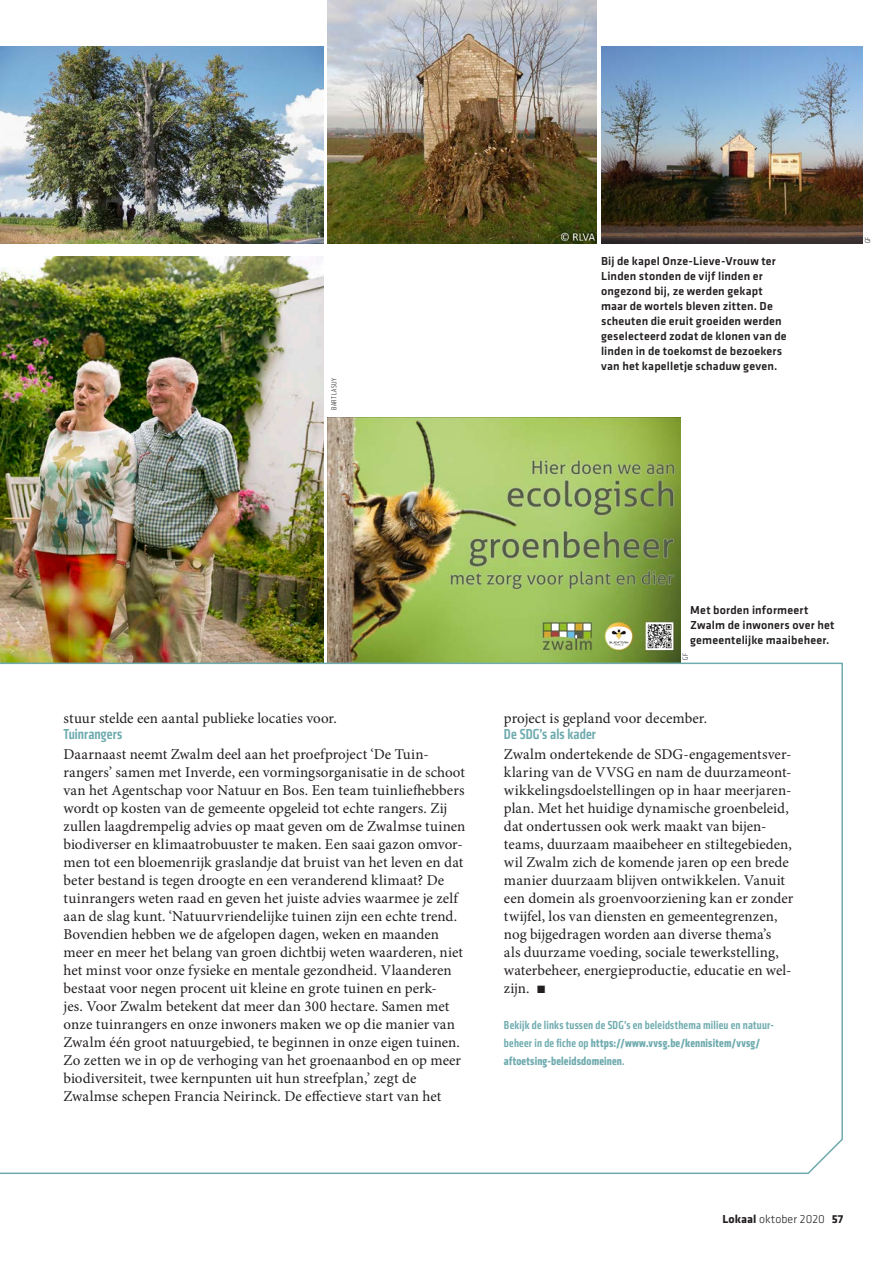
<style>
.page{position:relative;width:893px;height:1263px;background:#fff}
.page>*{position:absolute;margin:0;border:0;box-sizing:border-box;transform-origin:0 0}
._2018_Body_minion_10{font:15px/18px "Minion Pro";color:#231f20}
._2018_Actueel_Titel{font:500 15px "Klavika Condensed";letter-spacing:.005em;color:#6fabaf}
._2017_Fotobijschrift{font:500 12px/15px "Klavika";letter-spacing:.015em;color:#231f20}
._2020_Fiche_na_tekst{font:500 12px/18px "Klavika Condensed";letter-spacing:.015em;color:#6fabaf}
.t1{font:300 12px "Klavika";letter-spacing:.005em;color:#231f20}
._2020_Fotograaf_naas{font:300 7.5px "Klavika Condensed";letter-spacing:.04em;color:#231f20}
.s1{font-family:"Klavika";font-weight:700}
.s2{font-weight:700}
</style>
<div class="page">
<img style="left:328px;top:418px;width:352px;height:244px">
<img style="left:328px;top:0;width:269px;height:243px">
<img style="left:601px;top:46px;width:261px;height:197px">
<img style="left:0;top:257px;width:323px;height:405px">
<img style="left:1px;top:46px;width:322px;height:197px">
<svg style="left:0;top:662px;width:843px;height:512px"></svg>
<p class="_2020_Fotograaf_naas" style="left:330px;top:410px;width:33px;rotate:-90deg">BART LASUY</p>
<p class="_2017_Fotobijschrift" style="left:601px;top:253px;width:187px">Bij de kapel Onze-Lieve-Vrouw ter Linden stonden de vijf linden er ongezond bij, ze werden gekapt maar de wortels bleven zitten. De scheuten die eruit groeiden werden geselecteerd zodat de klonen van de linden in de toekomst de bezoekers van het kapelletje schaduw geven.</p>
<p class="_2020_Fotograaf_naas" style="left:863px;top:243px;width:8px;rotate:-90deg">GF</p>
<p class="_2018_Body_minion_10" style="left:64px;top:709px;width:275px">stuur stelde een aantal publieke locaties voor.</p>
<p class="_2018_Actueel_Titel" style="left:64px;top:725px;width:60px">Tuinrangers</p>
<p class="_2018_Body_minion_10" style="left:64px;top:745px;width:403px">Daarnaast neemt Zwalm deel aan het proefproject ‘De Tuin&shy;rangers’ samen met Inverde, een vormingsorganisatie in de schoot van het Agentschap voor Natuur en Bos. Een team tuinliefhebbers wordt op kosten van de gemeente opgeleid tot echte rangers. Zij zullen laagdrempelig advies op maat geven om de Zwalmse tuinen biodiverser en klimaatrobuuster te maken. Een saai gazon omvor&shy;men tot een bloemenrijk graslandje dat bruist van het leven en dat beter bestand is tegen droogte en een veranderend klimaat? De tuinrangers weten raad en geven het juiste advies waarmee je zelf aan de slag kunt. ‘Natuurvriendelijke tuinen zijn een echte trend.<br>Bovendien hebben we de afgelopen dagen, weken en maanden meer en meer het belang van groen dichtbij weten waarderen, niet het minst voor onze fysieke en mentale gezondheid. Vlaanderen bestaat voor negen procent uit kleine en grote tuinen en perk-<br>jes. Voor Zwalm betekent dat meer dan 300 hectare. Samen met onze tuinrangers en onze inwoners maken we op die manier van Zwalm één groot natuurgebied, te beginnen in onze eigen tuinen.<br>Zo zetten we in op de verhoging van het groenaanbod en op meer biodiversiteit, twee kernpunten uit hun streefplan,’ zegt de Zwalmse schepen Francia Neirinck. De effectieve start van het</p>
<p class="_2017_Fotobijschrift" style="left:690px;top:602px;width:146px">Met borden informeert<br>Zwalm de inwoners over het gemeentelijke maaibeheer.</p>
<p class="_2020_Fotograaf_naas" style="left:681px;top:659px;width:8px;rotate:-90deg">GF</p>
<p class="_2018_Body_minion_10" style="left:504px;top:709px;width:205px">project is gepland voor december.</p>
<p class="_2018_Actueel_Titel" style="left:504px;top:725px;width:93px">De SDG’s als kader</p>
<p class="_2018_Body_minion_10" style="left:504px;top:745px;width:291px">Zwalm ondertekende de SDG-engagementsver&shy;klaring van de VVSG en nam de duurzameont&shy;wikkelingsdoelstellingen op in haar meerjaren&shy;plan. Met het huidige dynamische groenbeleid, dat ondertussen ook werk maakt van bijen&shy;teams, duurzaam maaibeheer en stiltegebieden, wil Zwalm zich de komende jaren op een brede manier duurzaam blijven ontwikkelen. Vanuit een domein als groenvoorziening kan er zonder twijfel, los van diensten en gemeentegrenzen, nog bijgedragen worden aan diverse thema’s<br>als duurzame voeding, sociale tewerkstelling, waterbeheer, energieproductie, educatie en wel&shy;zijn. <span class="s1">•</span></p>
<p class="_2020_Fiche_na_tekst" style="left:504px;top:1015px;width:272px">Bekijk de links tussen de SDG’s en beleidsthema milieu en natuur&shy;beheer in de fiche op <span class="s2">https://www.vvsg.be/kennisitem/vvsg/ aftoetsing-beleidsdomeinen</span>.</p>
<p class="t1" style="left:722px;top:1212px;width:123px"><span class="s2">Lokaal</span> oktober 2020 <span class="s2">57</span></p>
</div>
